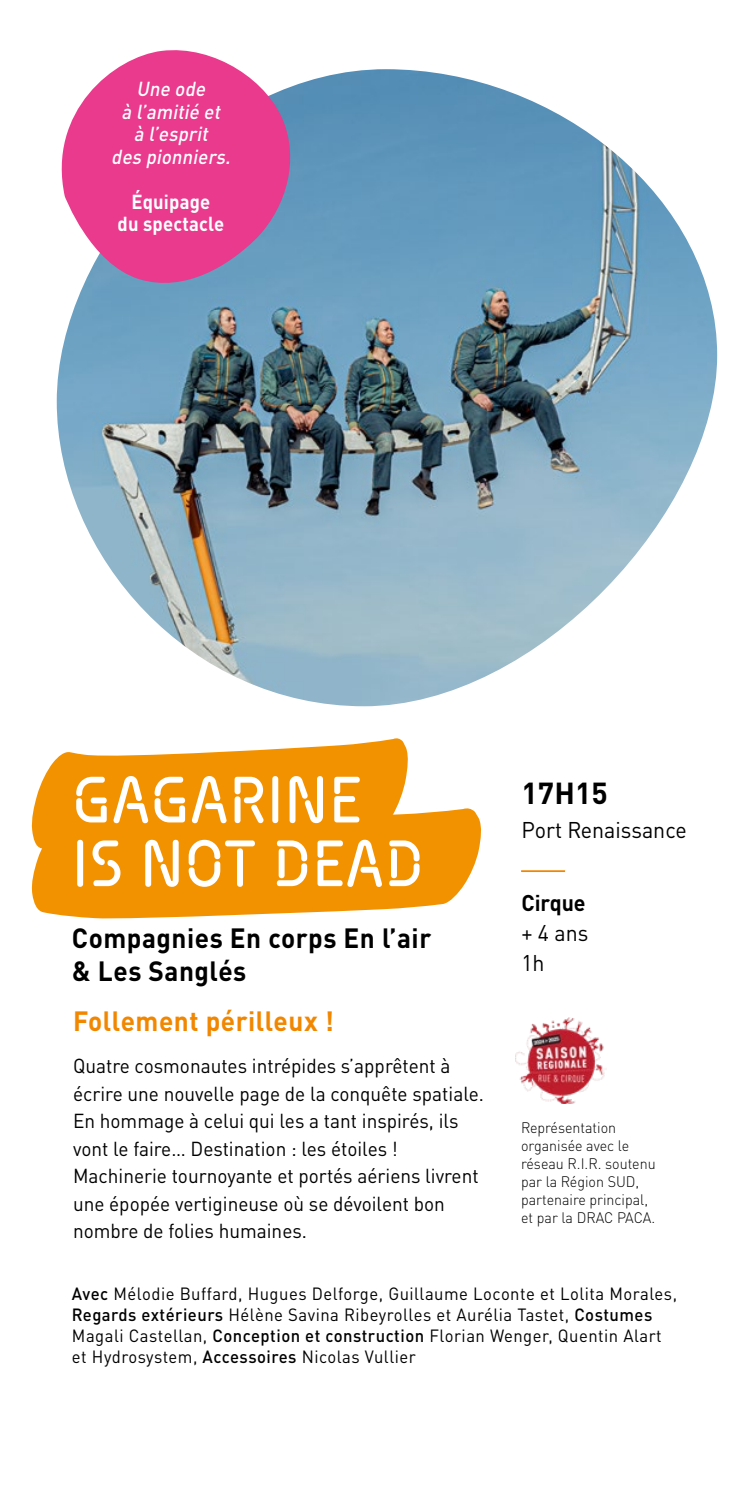
<style>
.page{position:relative;width:745px;height:1489px;background:#fff}
.page>*{position:absolute;margin:0;border:0;box-sizing:border-box;transform-origin:0 0}
.t1{font:69.5px "Siruca";color:#fff;scale:.95 1}
.t2{font:700 30px "DIN Pro";letter-spacing:.005em;color:#000}
.t3{font:700 27.5px/32.5px "DIN Pro";letter-spacing:.02em;color:#000;scale:.95 1}
.t4{font:700 27.5px "DIN Pro";letter-spacing:.02em;color:#f18700;scale:.95 1}
.t5{font:22.5px "DIN Pro";color:#000;scale:.95 1}
.t6{font:700 22.5px "DIN Pro";color:#000;scale:.95 1}
.t7{font:20px/27.5px "DIN Pro";color:#000;scale:.95 1}
.t8{font:italic 500 20px/22.5px "DIN Pro";color:#fff;text-align:center;scale:.92 1}
.t9{font:700 20px/22.5px "DIN Pro";letter-spacing:.01em;color:#fff;text-align:center;scale:.92 1}
.t10{font:17.5px/21px "DIN Pro";letter-spacing:.03em;color:#000;scale:.95 1}
.t11{font:300 15px/18px "DIN Pro";color:#000;scale:.95 1}
.s1{font-weight:500}
</style>
<div class="page">
<svg style="left:31px;top:808px;width:450px;height:111px;background:#f49f1f"></svg>
<svg style="left:31px;top:738px;width:378px;height:116px;background:#f4a022"></svg>
<img style="left:57px;top:69px;width:659px;height:637px">
<hr style="left:520px;top:870px;width:44px;height:2px;background:#f18700">
<svg style="left:57px;top:50px;width:243px;height:243px;background:#d767a6"></svg>
<img style="left:515px;top:1017px;width:90px;height:86px">
<p class="t8" style="left:111px;top:76px;width:136px">Une ode<br>à l’amitié et<br>à l’esprit<br>des pionniers.</p>
<p class="t9" style="left:117px;top:188px;width:117px">Équipage<br>du spectacle</p>
<p class="t1" style="left:71px;top:762px;width:307px">GAGARINE</p>
<p class="t1" style="left:71px;top:825px;width:372px">IS NOT DEAD</p>
<p class="t3" style="left:72px;top:918px;width:379px">Compagnies En corps En l’air &amp; Les Sanglés</p>
<p class="t4" style="left:73px;top:997px;width:276px">Follement périlleux !</p>
<p class="t7" style="left:73px;top:1050px;width:434px">Quatre cosmonautes intrépides s’apprêtent à écrire une nouvelle page de la conquête spatiale.<br>En hommage à celui qui les a tant inspirés, ils vont le faire… Destination : les étoiles !</p>
<p class="t7" style="left:73px;top:1160px;width:428px">Machinerie tournoyante et portés aériens livrent une épopée vertigineuse où se dévoilent bon nombre de folies humaines.</p>
<p class="t2" style="left:521px;top:768px;width:88px">17H15</p>
<p class="t5" style="left:521px;top:812px;width:175px">Port Renaissance</p>
<p class="t6" style="left:521px;top:883px;width:69px">Cirque</p>
<p class="t5" style="left:521px;top:914px;width:72px">+ 4 ans</p>
<p class="t5" style="left:521px;top:944px;width:26px">1h</p>
<p class="t11" style="left:520px;top:1116px;width:143px">Représentation organisée avec le réseau R.I.R. soutenu par la Région SUD, partenaire principal, et par la DRAC PACA.</p>
<p class="t10" style="left:72px;top:1281px;width:638px"><span class="s1">Avec</span> Mélodie Buffard, Hugues Delforge, Guillaume Loconte et Lolita Morales, <span class="s1">Regards extérieurs</span> Hélène Savina Ribeyrolles et Aurélia Tastet, <span class="s1">Costumes </span>Magali Castellan, <span class="s1">Conception et construction</span> Florian Wenger, Quentin Alart et Hydrosystem, <span class="s1">Accessoires</span> Nicolas Vullier</p>
</div>
